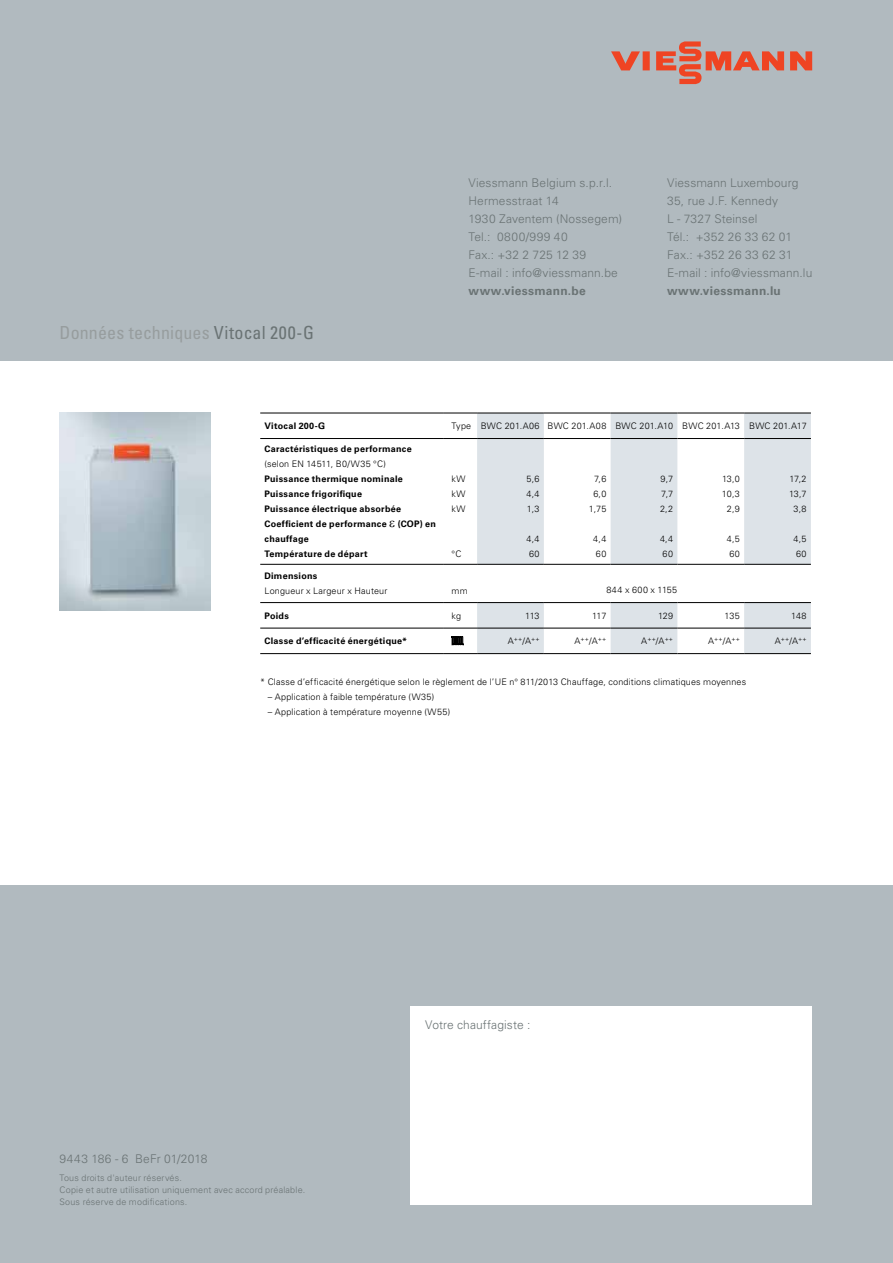
<style>
.page{position:relative;width:893px;height:1263px;background:#b1babf}
.page>*{position:absolute;margin:0;border:0;box-sizing:border-box;transform-origin:0 0}
.t1{font:condensed 18px "Univers LT Std";letter-spacing:.01em;color:#979d9e}
.t2{font:300 12px/18px "Univers LT Std";letter-spacing:.01em;color:#6a7374}
.t3{font:700 12px "Univers LT Std";letter-spacing:.025em;color:#6a7374}
.t4{font:300 9px/15px "Univers LT Std";letter-spacing:.02em;color:#000}
.t5{font:700 9px/15px "Univers LT Std";letter-spacing:.03em;color:#000}
.t6{font:300 9px/12px "Univers LT Std";letter-spacing:.02em;color:#6a7374}
.t7{font:300 9px "Univers LT Std";letter-spacing:.055em;color:#000}
.t8{font:300 6.3px "Univers LT Std";color:#000}
.s1{color:#6a7374}
.s2{font-size:9px}
</style>
<div class="page">
<div style="left:0;top:361px;width:893px;height:523px;background:#fff"></div>
<svg style="left:611px;top:41px;width:201px;height:43px"></svg>
<div style="left:411px;top:1007px;width:401px;height:198px;background:#fff"></div>
<img style="left:60px;top:413px;width:150px;height:198px">
<svg style="left:477px;top:414px;width:334px;height:239px;fill:#dfe4e9"></svg>
<hr style="left:260px;top:413px;width:183px;height:1px;background:#000">
<hr style="left:443px;top:413px;width:34px;height:1px;background:#000">
<hr style="left:477px;top:413px;width:67px;height:1px;background:#000">
<hr style="left:544px;top:413px;width:67px;height:1px;background:#000">
<hr style="left:611px;top:413px;width:66px;height:1px;background:#000">
<hr style="left:677px;top:413px;width:67px;height:1px;background:#000">
<hr style="left:744px;top:413px;width:67px;height:1px;background:#000">
<hr style="left:260px;top:438px;width:183px;height:1px;background:#000">
<hr style="left:443px;top:438px;width:34px;height:1px;background:#000">
<hr style="left:477px;top:438px;width:67px;height:1px;background:#000">
<hr style="left:544px;top:438px;width:67px;height:1px;background:#000">
<hr style="left:611px;top:438px;width:66px;height:1px;background:#000">
<hr style="left:677px;top:438px;width:67px;height:1px;background:#000">
<hr style="left:744px;top:438px;width:67px;height:1px;background:#000">
<hr style="left:260px;top:564px;width:183px;height:1px;background:#000">
<hr style="left:443px;top:564px;width:34px;height:1px;background:#000">
<hr style="left:477px;top:564px;width:67px;height:1px;background:#000">
<hr style="left:544px;top:564px;width:67px;height:1px;background:#000">
<hr style="left:611px;top:564px;width:66px;height:1px;background:#000">
<hr style="left:677px;top:564px;width:67px;height:1px;background:#000">
<hr style="left:744px;top:564px;width:67px;height:1px;background:#000">
<hr style="left:260px;top:602px;width:183px;height:1px;background:#000">
<hr style="left:443px;top:602px;width:34px;height:1px;background:#000">
<hr style="left:477px;top:602px;width:67px;height:1px;background:#000">
<hr style="left:544px;top:602px;width:67px;height:1px;background:#000">
<hr style="left:611px;top:602px;width:66px;height:1px;background:#000">
<hr style="left:677px;top:602px;width:67px;height:1px;background:#000">
<hr style="left:744px;top:602px;width:67px;height:1px;background:#000">
<hr style="left:260px;top:653px;width:183px;height:1px;background:#000">
<hr style="left:443px;top:653px;width:34px;height:1px;background:#000">
<hr style="left:477px;top:653px;width:67px;height:1px;background:#000">
<hr style="left:544px;top:653px;width:67px;height:1px;background:#000">
<hr style="left:611px;top:653px;width:66px;height:1px;background:#000">
<hr style="left:677px;top:653px;width:67px;height:1px;background:#000">
<hr style="left:744px;top:653px;width:67px;height:1px;background:#000">
<hr style="left:260px;top:628px;width:183px;height:1px;background:#000">
<hr style="left:443px;top:628px;width:34px;height:1px;background:#000">
<hr style="left:477px;top:628px;width:67px;height:1px;background:#000">
<hr style="left:544px;top:628px;width:67px;height:1px;background:#000">
<hr style="left:611px;top:628px;width:66px;height:1px;background:#000">
<hr style="left:677px;top:628px;width:67px;height:1px;background:#000">
<hr style="left:744px;top:628px;width:67px;height:1px;background:#000">
<svg style="left:452px;top:636px;width:12px;height:9px"></svg>
<h1 class="t1" style="left:60px;top:321px;width:256px">Données techniques <span class="s1">Vitocal 200-G</span></h1>
<h2 class="t2" style="left:468px;top:174px;width:155px">Viessmann Belgium s.p.r.l.<br>Hermesstraat 14<br>1930 Zaventem (Nossegem)<br>Tel.: 0800/999 40<br>Fax.: +32 2 725 12 39<br>E-mail : info@viessmann.be</h2>
<h2 class="t3" style="left:468px;top:284px;width:119px">www.viessmann.be</h2>
<h2 class="t2" style="left:667px;top:174px;width:147px">Viessmann Luxembourg<br>35, rue J.F. Kennedy<br>L - 7327 Steinsel<br>Tél.: +352 26 33 62 01<br>Fax.: +352 26 33 62 31<br>E-mail : info@viessmann.lu</h2>
<h2 class="t3" style="left:667px;top:284px;width:115px">www.viessmann.lu</h2>
<p class="t5" style="left:264px;top:418px;width:62px">Vitocal 200-G</p>
<p class="t4" style="left:452px;top:418px;width:357px">Type BWC 201.A06 BWC 201.A08 BWC 201.A10 BWC 201.A13 BWC 201.A17</p>
<p class="t5" style="left:264px;top:442px;width:149px">Caractéristiques de performance</p>
<p class="t4" style="left:264px;top:456px;width:123px">(selon EN 14511, B0/W35 °C)</p>
<p class="t5" style="left:264px;top:472px;width:173px">Puissance thermique nominale<br>Puissance frigorifique<br>Puissance électrique absorbée<br>Coefficient de performance (COP) en chauffage<br>Température de départ</p>
<p class="t4" style="left:452px;top:471px;width:15px;text-align:justify">kW kW kW</p>
<p class="t4" style="left:526px;top:471px;width:15px;text-align:justify">5,6<br>4,4<br>1,3</p>
<p class="t4" style="left:526px;top:531px;width:15px">4,4<br>60</p>
<p class="t4" style="left:589px;top:471px;width:19px;text-align:center">7,6<br>6,0<br>1,75</p>
<p class="t4" style="left:593px;top:531px;width:15px">4,4<br>60</p>
<p class="t4" style="left:660px;top:471px;width:15px;text-align:justify">9,7<br>7,7<br>2,2</p>
<p class="t4" style="left:660px;top:531px;width:15px">4,4<br>60</p>
<p class="t4" style="left:722px;top:471px;width:20px;text-align:center">13,0<br>10,3<br>2,9</p>
<p class="t4" style="left:727px;top:531px;width:15px">4,5<br>60</p>
<p class="t4" style="left:789px;top:471px;width:19px;text-align:center">17,2<br>13,7<br>3,8</p>
<p class="t4" style="left:793px;top:531px;width:15px">4,5<br>60</p>
<p class="t4" style="left:452px;top:546px;width:11px">°C</p>
<p class="t5" style="left:264px;top:569px;width:54px">Dimensions</p>
<p class="t4" style="left:264px;top:584px;width:124px">Longueur x Largeur x Hauteur</p>
<p class="t4" style="left:452px;top:584px;width:18px">mm</p>
<p class="t7" style="left:606px;top:584px;width:72px">844 x 600 x 1155</p>
<p class="t5" style="left:264px;top:608px;width:26px">Poids</p>
<p class="t4" style="left:452px;top:608px;width:11px">kg</p>
<p class="t4" style="left:525px;top:608px;width:16px">113</p>
<p class="t4" style="left:592px;top:608px;width:16px">117</p>
<p class="t4" style="left:658px;top:608px;width:17px">129</p>
<p class="t4" style="left:725px;top:608px;width:17px">135</p>
<p class="t4" style="left:791px;top:608px;width:17px">148</p>
<p class="t5" style="left:264px;top:633px;width:144px">Classe d’efficacité énergétique*</p>
<p class="t8" style="left:508px;top:635px;width:33px"><span class="s2">A</span>++<span class="s2">/A</span>++</p>
<p class="t8" style="left:574px;top:635px;width:33px"><span class="s2">A</span>++<span class="s2">/A</span>++</p>
<p class="t8" style="left:641px;top:635px;width:33px"><span class="s2">A</span>++<span class="s2">/A</span>++</p>
<p class="t8" style="left:708px;top:635px;width:33px"><span class="s2">A</span>++<span class="s2">/A</span>++</p>
<p class="t8" style="left:775px;top:635px;width:33px"><span class="s2">A</span>++<span class="s2">/A</span>++</p>
<p class="t4" style="left:260px;top:674px;width:487px">* Classe d’efficacité énergétique selon le règlement de l’UE n° 811/2013 Chauffage, conditions climatiques moyennes</p>
<p class="t4" style="left:268px;top:689px;width:168px">– Application à faible température (W35)</p>
<p class="t4" style="left:268px;top:704px;width:184px">– Application à température moyenne (W55)</p>
<h2 class="t2" style="left:60px;top:1149px;width:149px">9443 186 - 6 BeFr 01/2018</h2>
<p class="t6" style="left:60px;top:1171px;width:247px">Tous droits d'auteur réservés.<br>Copie et autre utilisation uniquement avec accord préalable.<br>Sous réserve de modifications.</p>
<h2 class="t2" style="left:425px;top:1016px;width:107px">Votre chauffagiste :</h2>
</div>
